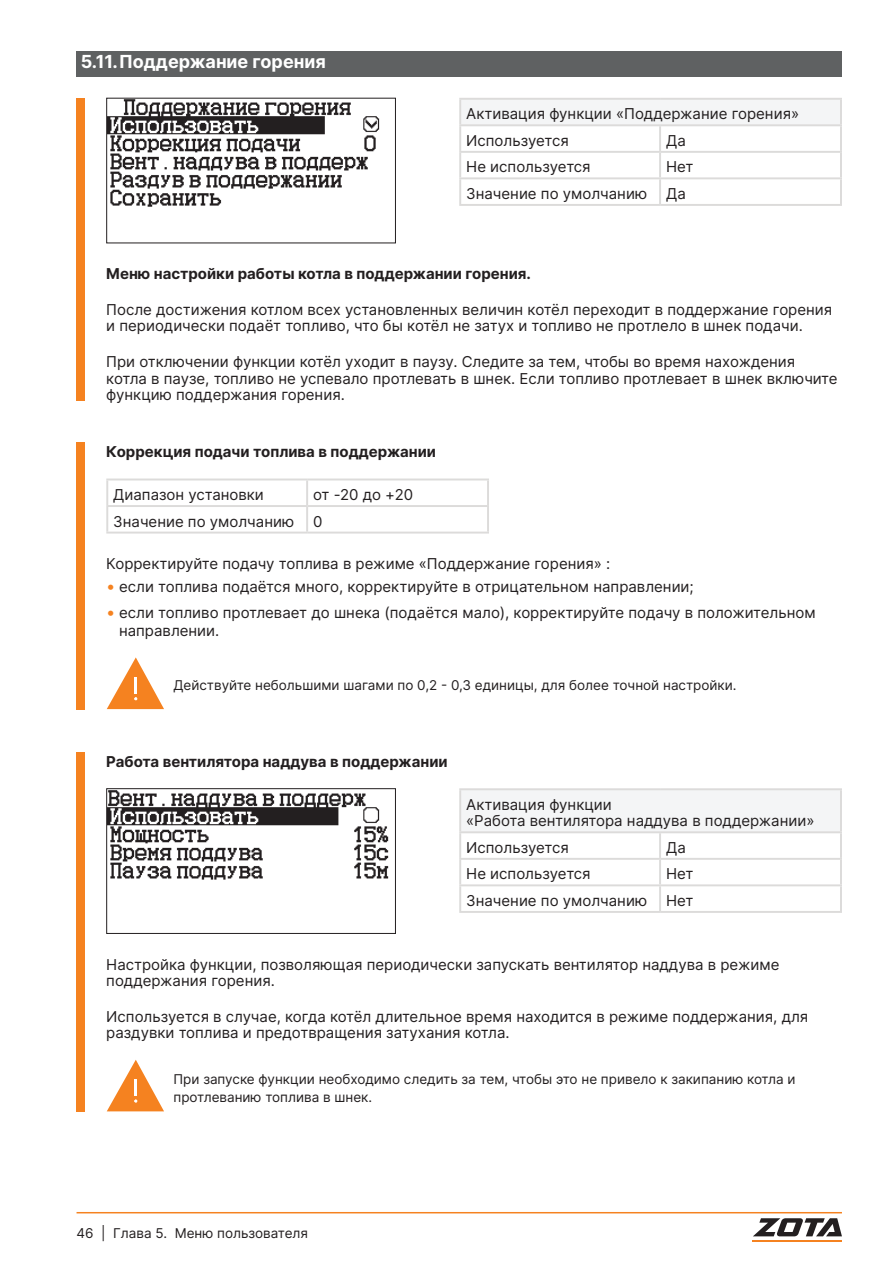
<style>
.page{position:relative;width:893px;height:1263px;background:#fff}
.page>*{position:absolute;margin:0;border:0;box-sizing:border-box;transform-origin:0 0}
.t1{font:700 18px "Inter";color:#fff}
.t2{font:15px/16.5px "Inter";color:#231f20}
.t3{font:700 15px "Inter";color:#231f20}
.t4{font:13.5px/18px "Inter";color:#231f20}
.s1{font-size:16.5px;color:#f58220}
</style>
<div class="page">
<hr style="left:77px;top:1212px;width:765px;height:1px;background:#f58220">
<svg style="left:753px;top:1218px;width:89px;height:18px"></svg>
<hr style="left:753px;top:1240px;width:89px;height:1px;background:#f58220">
<div style="left:77px;top:51px;width:765px;height:26px;background:#5f6162"></div>
<div style="left:460px;top:99px;width:381px;height:26px;background:#f4f5f6"></div>
<hr style="left:459px;top:98px;width:201px;height:2px;background:#dcdbda">
<hr style="left:459px;top:100px;width:2px;height:24px;background:#dcdbda">
<hr style="left:660px;top:98px;width:182px;height:2px;background:#dcdbda">
<hr style="left:840px;top:100px;width:2px;height:24px;background:#dcdbda">
<hr style="left:459px;top:124px;width:201px;height:2px;background:#dcdbda">
<hr style="left:459px;top:126px;width:2px;height:25px;background:#dcdbda">
<hr style="left:660px;top:124px;width:182px;height:2px;background:#dcdbda">
<hr style="left:659px;top:126px;width:2px;height:25px;background:#dcdbda">
<hr style="left:840px;top:126px;width:2px;height:25px;background:#dcdbda">
<hr style="left:459px;top:151px;width:201px;height:2px;background:#dcdbda">
<hr style="left:459px;top:153px;width:2px;height:24px;background:#dcdbda">
<hr style="left:660px;top:151px;width:182px;height:2px;background:#dcdbda">
<hr style="left:659px;top:153px;width:2px;height:24px;background:#dcdbda">
<hr style="left:840px;top:153px;width:2px;height:24px;background:#dcdbda">
<hr style="left:459px;top:177px;width:201px;height:2px;background:#dcdbda">
<hr style="left:459px;top:179px;width:2px;height:25px;background:#dcdbda">
<hr style="left:660px;top:177px;width:182px;height:2px;background:#dcdbda">
<hr style="left:659px;top:179px;width:2px;height:25px;background:#dcdbda">
<hr style="left:840px;top:179px;width:2px;height:25px;background:#dcdbda">
<hr style="left:459px;top:204px;width:201px;height:2px;background:#dcdbda">
<hr style="left:660px;top:204px;width:182px;height:2px;background:#dcdbda">
<svg style="left:106px;top:97px;width:290px;height:147px"></svg>
<div style="left:77px;top:98px;width:8px;height:302px;background:#f58220"></div>
<hr style="left:106px;top:478px;width:201px;height:2px;background:#dcdbda">
<hr style="left:106px;top:480px;width:2px;height:25px;background:#dcdbda">
<hr style="left:307px;top:478px;width:182px;height:2px;background:#dcdbda">
<hr style="left:306px;top:480px;width:2px;height:25px;background:#dcdbda">
<hr style="left:487px;top:480px;width:2px;height:25px;background:#dcdbda">
<hr style="left:106px;top:505px;width:201px;height:2px;background:#dcdbda">
<hr style="left:106px;top:507px;width:2px;height:25px;background:#dcdbda">
<hr style="left:307px;top:505px;width:182px;height:2px;background:#dcdbda">
<hr style="left:306px;top:507px;width:2px;height:25px;background:#dcdbda">
<hr style="left:487px;top:507px;width:2px;height:25px;background:#dcdbda">
<hr style="left:106px;top:532px;width:201px;height:1px;background:#dcdbda">
<hr style="left:307px;top:532px;width:182px;height:1px;background:#dcdbda">
<svg style="left:107px;top:657px;width:57px;height:52px"></svg>
<div style="left:77px;top:443px;width:8px;height:267px;background:#f58220"></div>
<div style="left:460px;top:789px;width:381px;height:43px;background:#f4f5f6"></div>
<hr style="left:459px;top:788px;width:201px;height:2px;background:#dcdbda">
<hr style="left:459px;top:790px;width:2px;height:41px;background:#dcdbda">
<hr style="left:660px;top:788px;width:182px;height:2px;background:#dcdbda">
<hr style="left:840px;top:790px;width:2px;height:41px;background:#dcdbda">
<hr style="left:459px;top:831px;width:201px;height:2px;background:#dcdbda">
<hr style="left:459px;top:833px;width:2px;height:25px;background:#dcdbda">
<hr style="left:660px;top:831px;width:182px;height:2px;background:#dcdbda">
<hr style="left:659px;top:833px;width:2px;height:25px;background:#dcdbda">
<hr style="left:840px;top:833px;width:2px;height:25px;background:#dcdbda">
<hr style="left:459px;top:858px;width:201px;height:2px;background:#dcdbda">
<hr style="left:459px;top:860px;width:2px;height:24px;background:#dcdbda">
<hr style="left:660px;top:858px;width:182px;height:2px;background:#dcdbda">
<hr style="left:659px;top:860px;width:2px;height:24px;background:#dcdbda">
<hr style="left:840px;top:860px;width:2px;height:24px;background:#dcdbda">
<hr style="left:459px;top:884px;width:201px;height:2px;background:#dcdbda">
<hr style="left:459px;top:886px;width:2px;height:25px;background:#dcdbda">
<hr style="left:660px;top:884px;width:182px;height:2px;background:#dcdbda">
<hr style="left:659px;top:886px;width:2px;height:25px;background:#dcdbda">
<hr style="left:840px;top:886px;width:2px;height:25px;background:#dcdbda">
<hr style="left:459px;top:911px;width:201px;height:2px;background:#dcdbda">
<hr style="left:660px;top:911px;width:182px;height:2px;background:#dcdbda">
<svg style="left:106px;top:788px;width:290px;height:146px"></svg>
<div style="left:77px;top:752px;width:8px;height:360px;background:#f58220"></div>
<svg style="left:107px;top:1060px;width:57px;height:51px"></svg>
<p class="t1" style="left:81px;top:49px;width:247px">5.11.Поддержание горения</p>
<p class="t2" style="left:466px;top:100px;width:334px;line-height:26.5px">Активация функции «Поддержание горения»<br>Используется</p>
<p class="t2" style="left:666px;top:132px;width:21px">Да</p>
<p class="t2" style="left:466px;top:158px;width:126px">Не используется</p>
<p class="t2" style="left:666px;top:158px;width:29px">Нет</p>
<p class="t2" style="left:466px;top:185px;width:182px">Значение по умолчанию</p>
<p class="t2" style="left:666px;top:185px;width:21px">Да</p>
<p class="t3" style="left:106px;top:263px;width:426px">Меню настройки работы котла в поддержании горения.</p>
<p class="t2" style="left:106px;top:301px;width:727px">После достижения котлом всех установленных величин котёл переходит в поддержание горения и периодически подаёт топливо, что бы котёл не затух и топливо не протлело в шнек подачи.</p>
<p class="t2" style="left:106px;top:353px;width:733px">При отключении функции котёл уходит в паузу. Следите за тем, чтобы во время нахождения котла в паузе, топливо не успевало протлевать в шнек. Если топливо протлевает в шнек включите функцию поддержания горения.</p>
<p class="t3" style="left:106px;top:441px;width:331px">Коррекция подачи топлива в поддержании</p>
<p class="t2" style="left:113px;top:486px;width:152px">Диапазон установки</p>
<p class="t2" style="left:313px;top:486px;width:101px">от -20 до +20</p>
<p class="t2" style="left:113px;top:512px;width:182px">Значение по умолчанию</p>
<p class="t2" style="left:313px;top:512px;width:11px">0</p>
<p class="t2" style="left:106px;top:555px;width:505px">Корректируйте подачу топлива в режиме «Поддержание горения» :</p>
<p class="t2" style="left:106px;top:578px;width:589px"><span class="s1">•</span> если топлива подаётся много, корректируйте в отрицательном направлении;</p>
<p class="t2" style="left:119px;top:603px;width:698px;line-height:18px;text-indent:-13px"><span class="s1">•</span> если топливо протлевает до шнека (подаётся мало), корректируйте подачу в положительном направлении.</p>
<p class="t4" style="left:174px;top:676px;width:565px">Действуйте небольшими шагами по 0,2 - 0,3 единицы, для более точной настройки.</p>
<p class="t3" style="left:106px;top:751px;width:343px">Работа вентилятора наддува в поддержании</p>
<p class="t2" style="left:466px;top:796px;width:350px">Активация функции<br>«Работа вентилятора наддува в поддержании»</p>
<p class="t2" style="left:466px;top:839px;width:104px">Используется</p>
<p class="t2" style="left:666px;top:839px;width:21px">Да</p>
<p class="t2" style="left:466px;top:865px;width:126px">Не используется</p>
<p class="t2" style="left:666px;top:865px;width:29px">Нет</p>
<p class="t2" style="left:466px;top:892px;width:182px">Значение по умолчанию</p>
<p class="t2" style="left:666px;top:892px;width:29px">Нет</p>
<p class="t2" style="left:106px;top:955px;width:675px">Настройка функции, позволяющая периодически запускать вентилятор наддува в режиме поддержания горения.</p>
<p class="t2" style="left:106px;top:1008px;width:703px">Используется в случае, когда котёл длительное время находится в режиме поддержания, для раздувки топлива и предотвращения затухания котла.</p>
<p class="t4" style="left:174px;top:1069px;width:624px">При запуске функции необходимо следить за тем, чтобы это не привело к закипанию котла и протлеванию топлива в шнек.</p>
<p class="t4" style="left:77px;top:1223px;width:233px">46 | Глава 5. Меню пользователя</p>
</div>
